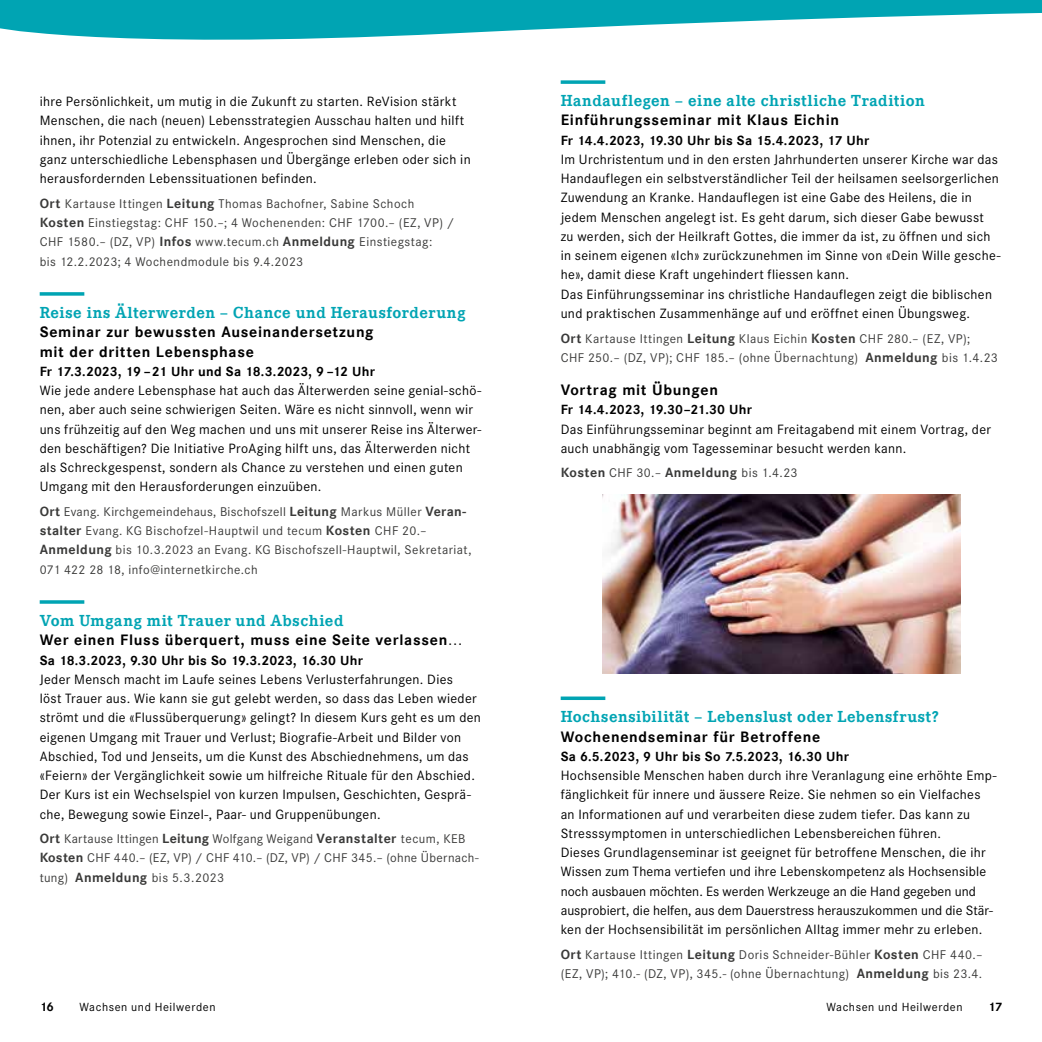
<style>
.page{position:relative;width:1042px;height:1042px;background:#fff}
.page>*{position:absolute;margin:0;border:0;box-sizing:border-box;transform-origin:0 0}
.t1{font:700 15.75px "Corporate EBQ";letter-spacing:.035em;color:#00a4b3}
.t2{font:700 14.88px/19.2px "Corporate SBQ";letter-spacing:.05em;color:#000}
.t3{font:14px/19.2px "Corporate S";letter-spacing:.025em;color:#000}
.t4{font:13.12px/19.2px "Corporate S";letter-spacing:.035em;color:#3a3a39}
.t5{font:700 13.12px "Corporate SBQ";color:#000}
.t6{font:12.25px "Corporate S";letter-spacing:.05em;color:#000}
.t7{font:700 12.25px "Corporate SBQ";color:#000}
.s1{font-family:"Corporate SBQ";font-weight:700}
</style>
<div class="page">
<svg style="left:0;top:0;width:1042px;height:40px;fill:#00a4b3"></svg>
<svg style="left:40px;top:292px;width:44px;height:4px"></svg>
<svg style="left:40px;top:600px;width:44px;height:4px"></svg>
<svg style="left:561px;top:80px;width:44px;height:4px"></svg>
<svg style="left:561px;top:696px;width:44px;height:4px"></svg>
<img style="left:603px;top:494px;width:357px;height:179px">
<p class="t1" style="left:561px;top:91px;width:366px">Handauflegen – eine alte christliche Tradition</p>
<p class="t2" style="left:561px;top:111px;width:280px">Einführungsseminar mit Klaus Eichin</p>
<p class="t5" style="left:561px;top:132px;width:310px">Fr 14.4.2023, 19.30 Uhr bis Sa 15.4.2023, 17 Uhr</p>
<p class="t3" style="left:561px;top:150px;width:441px">Im Urchristentum und in den ersten Jahrhunderten unserer Kirche war das Handauflegen ein selbstverständlicher Teil der heilsamen seelsorgerlichen Zuwendung an Kranke. Handauflegen ist eine Gabe des Heilens, die in jedem Menschen angelegt ist. Es geht darum, sich dieser Gabe bewusst<br>zu werden, sich der Heilkraft Gottes, die immer da ist, zu öffnen und sich in seinem eigenen «Ich» zurückzunehmen im Sinne von «Dein Wille gesche&shy;he», damit diese Kraft ungehindert fliessen kann.<br>Das Einführungsseminar ins christliche Handauflegen zeigt die biblischen und praktischen Zusammenhänge auf und eröffnet einen Übungsweg.</p>
<p class="t4" style="left:561px;top:329px;width:439px"><span class="s1">Ort</span> Kartause Ittingen <span class="s1">Leitung</span> Klaus Eichin <span class="s1">Kosten</span> CHF 280.– (EZ, VP);<br>CHF 250.– (DZ, VP); CHF 185.– (ohne Übernachtung) <span class="s1">Anmeldung</span> bis 1.4.23</p>
<p class="t2" style="left:561px;top:380px;width:159px">Vortrag mit Übungen</p>
<p class="t5" style="left:561px;top:402px;width:193px">Fr 14.4.2023, 19.30–21.30 Uhr</p>
<p class="t3" style="left:561px;top:419px;width:432px">Das Einführungsseminar beginnt am Freitagabend mit einem Vortrag, der auch unabhängig vom Tagesseminar besucht werden kann.</p>
<p class="t4" style="left:561px;top:463px;width:238px"><span class="s1">Kosten</span> CHF 30.– <span class="s1">Anmeldung</span> bis 1.4.23</p>
<p class="t3" style="left:40px;top:92px;width:432px">ihre Persönlichkeit, um mutig in die Zukunft zu starten. ReVision stärkt Menschen, die nach (neuen) Lebensstrategien Ausschau halten und hilft ihnen, ihr Potenzial zu entwickeln. Angesprochen sind Menschen, die ganz unterschiedliche Lebensphasen und Übergänge erleben oder sich in herausfordernden Lebenssituationen befinden.</p>
<p class="t4" style="left:40px;top:194px;width:416px"><span class="s1">Ort</span> Kartause Ittingen <span class="s1">Leitung</span> Thomas Bachofner, Sabine Schoch <span class="s1">Kosten</span> Einstiegstag: CHF 150.–; 4 Wochenenden: CHF 1700.– (EZ, VP) / CHF 1580.– (DZ, VP) <span class="s1">Infos</span> www.tecum.ch <span class="s1">Anmeldung</span> Einstiegstag:<br>bis 12.2.2023; 4 Wochendmodule bis 9.4.2023</p>
<p class="t1" style="left:40px;top:303px;width:427px">Reise ins Älterwerden – Chance und Herausforderung</p>
<p class="t2" style="left:40px;top:323px;width:335px">Seminar zur bewussten Auseinandersetzung mit der dritten Lebensphase</p>
<p class="t5" style="left:40px;top:363px;width:337px">Fr 17.3.2023, 19 –21 Uhr und Sa 18.3.2023, 9 –12 Uhr</p>
<p class="t3" style="left:40px;top:381px;width:443px">Wie jede andere Lebensphase hat auch das Älterwerden seine genial-schö&shy;nen, aber auch seine schwierigen Seiten. Wäre es nicht sinnvoll, wenn wir uns frühzeitig auf den Weg machen und uns mit unserer Reise ins Älterwer&shy;den beschäftigen? Die Initiative ProAging hilft uns, das Älterwerden nicht als Schreckgespenst, sondern als Chance zu verstehen und einen guten Umgang mit den Herausforderungen einzuüben.</p>
<p class="t4" style="left:40px;top:502px;width:433px"><span class="s1">Ort</span> Evang. Kirchgemeindehaus, Bischofszell <span class="s1">Leitung</span> Markus Müller <span class="s1">Veran&shy;stalter</span> Evang. KG Bischofzel-Hauptwil und tecum <span class="s1">Kosten</span> CHF 20.– <span class="s1">Anmeldung</span> bis 10.3.2023 an Evang. KG Bischofszell-Hauptwil, Sekretariat, 071 422 28 18, info@internetkirche.ch</p>
<p class="t1" style="left:40px;top:611px;width:305px">Vom Umgang mit Trauer und Abschied</p>
<p class="t2" style="left:40px;top:631px;width:424px">Wer einen Fluss überquert, muss eine Seite verlassen…</p>
<p class="t5" style="left:40px;top:652px;width:325px">Sa 18.3.2023, 9.30 Uhr bis So 19.3.2023, 16.30 Uhr</p>
<p class="t3" style="left:40px;top:669px;width:443px">Jeder Mensch macht im Laufe seines Lebens Verlusterfahrungen. Dies<br>löst Trauer aus. Wie kann sie gut gelebt werden, so dass das Leben wieder strömt und die «Flussüberquerung» gelingt? In diesem Kurs geht es um den eigenen Umgang mit Trauer und Verlust; Biografie-Arbeit und Bilder von Abschied, Tod und Jenseits, um die Kunst des Abschiednehmens, um das «Feiern» der Vergänglichkeit sowie um hilfreiche Rituale für den Abschied.<br>Der Kurs ist ein Wechselspiel von kurzen Impulsen, Geschichten, Gesprä&shy;che, Bewegung sowie Einzel-, Paar- und Gruppenübungen.</p>
<p class="t4" style="left:40px;top:829px;width:441px"><span class="s1">Ort</span> Kartause Ittingen <span class="s1">Leitung</span> Wolfgang Weigand <span class="s1">Veranstalter</span> tecum, KEB<br><span class="s1">Kosten</span> CHF 440.– (EZ, VP) / CHF 410.– (DZ, VP) / CHF 345.– (ohne Übernach&shy;tung) <span class="s1">Anmeldung</span> bis 5.3.2023</p>
<p class="t1" style="left:561px;top:707px;width:379px">Hochsensibilität – Lebenslust oder Lebensfrust?</p>
<p class="t2" style="left:561px;top:727px;width:261px">Wochenendseminar für Betroffene</p>
<p class="t5" style="left:561px;top:748px;width:290px">Sa 6.5.2023, 9 Uhr bis So 7.5.2023, 16.30 Uhr</p>
<p class="t3" style="left:561px;top:766px;width:437px">Hochsensible Menschen haben durch ihre Veranlagung eine erhöhte Emp&shy;fänglichkeit für innere und äussere Reize. Sie nehmen so ein Vielfaches an Informationen auf und verarbeiten diese zudem tiefer. Das kann zu Stresssymptomen in unterschiedlichen Lebensbereichen führen.<br>Dieses Grundlagenseminar ist geeignet für betroffene Menschen, die ihr Wissen zum Thema vertiefen und ihre Lebenskompetenz als Hochsensible noch ausbauen möchten. Es werden Werkzeuge an die Hand gegeben und ausprobiert, die helfen, aus dem Dauerstress herauszukommen und die Stär&shy;ken der Hochsensibilität im persönlichen Alltag immer mehr zu erleben.</p>
<p class="t4" style="left:561px;top:945px;width:423px"><span class="s1">Ort</span> Kartause Ittingen <span class="s1">Leitung</span> Doris Schneider-Bühler <span class="s1">Kosten</span> CHF 440.– (EZ, VP); 410.- (DZ, VP), 345.- (ohne Übernachtung) <span class="s1">Anmeldung</span> bis 23.4.</p>
<p class="t6" style="left:826px;top:1000px;width:138px">Wachsen und Heilwerden</p>
<p class="t7" style="left:40px;top:999px;width:16px">16</p>
<p class="t6" style="left:79px;top:1000px;width:138px">Wachsen und Heilwerden</p>
<p class="t7" style="left:988px;top:999px;width:16px">17</p>
</div>
